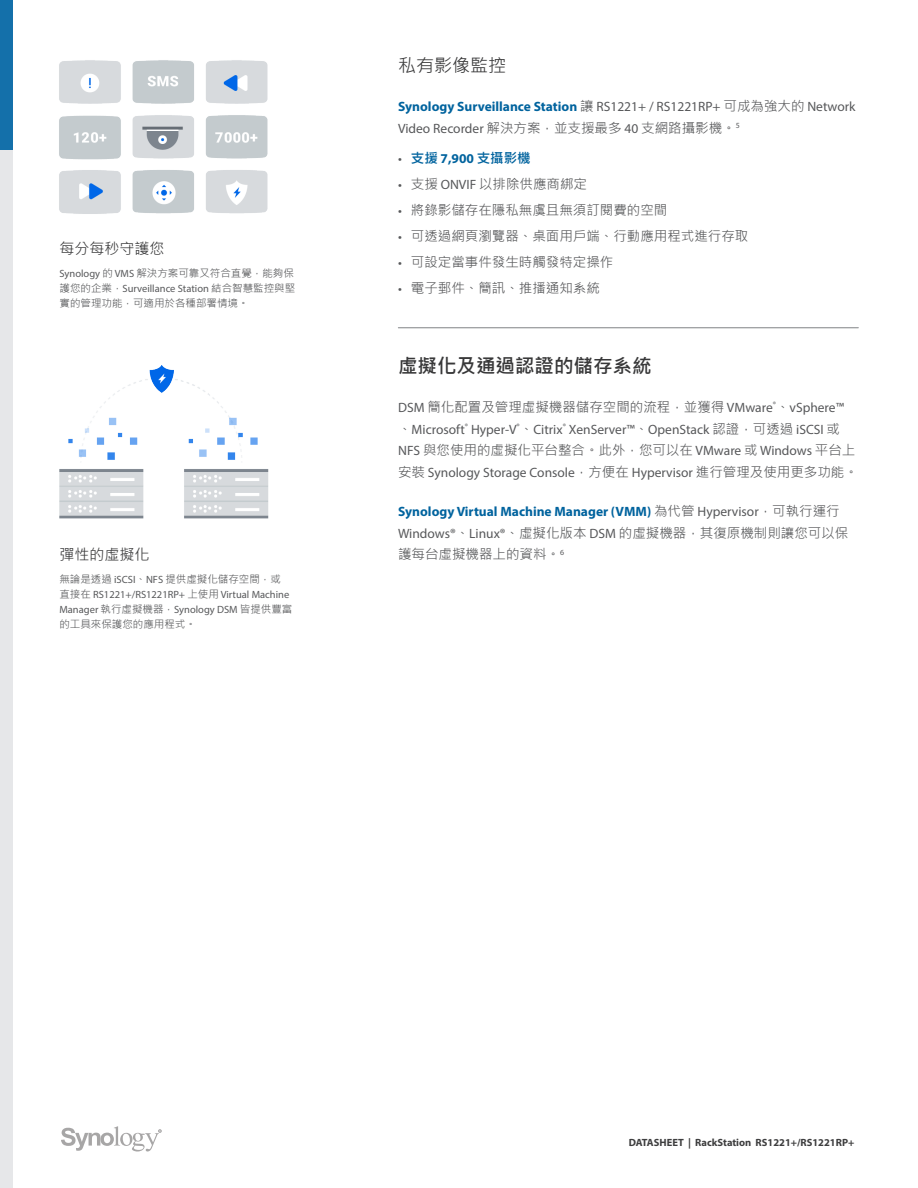
<style>
.page{position:relative;width:918px;height:1188px;background:#fff}
.page>*{position:absolute;margin:0;border:0;box-sizing:border-box;transform-origin:0 0}
.Chapter_Title{font:700 19.5px "Microsoft Jheng Hei";color:#383839}
.Body_Content{font:18px "Microsoft Jheng Hei";color:#383839}
.Graphic_Title{font:15px "Microsoft Jheng Hei";color:#383839}
.Body_Content-2{font:13.5px/21.8px "Myriad Pro";color:#57585a}
.Body_Content-3{font:13.5px/21.8px "Microsoft Jheng Hei";color:#57585a}
.t1{font:700 13.5px "Microsoft Jheng Hei";color:#00639e}
.Graphic_Text{font:10.5px/15px "Myriad Pro";color:#57585a}
.Graphic_Text-2{font:10.5px/15px "Microsoft Jheng Hei";color:#57585a;text-align:justify}
.t2{font:700 10.5px "Myriad Pro";color:#3e3e3f}
.s1{font-family:"Myriad Pro"}
.s2{font-family:"Microsoft Jheng Hei"}
.s3{font-weight:700;color:#00639e}
.s4{font-family:"Myriad Pro";font-weight:400;color:#57585a}
.s5{font-family:"Myriad Pro";font-weight:700;color:#00639e}
</style>
<div class="page">
<div style="left:0;top:0;width:13px;height:150px;background:#1470aa"></div>
<svg style="left:61px;top:1126px;width:101px;height:26px"></svg>
<hr style="left:398px;top:328px;width:460px;height:1px;background:#808285">
<div style="left:0;top:150px;width:13px;height:1038px;background:#e6e7e9"></div>
<img style="left:59px;top:60px;width:209px;height:154px">
<img style="left:59px;top:366px;width:210px;height:153px">
<p class="Graphic_Title" style="left:60px;top:239px;width:106px">每分每秒守護您</p>
<p class="Graphic_Text-2" style="left:60px;top:266px;width:237px"><span class="s1">Synology</span> 的 <span class="s1">VMS</span> 解決方案可靠又符合直覺，能夠保護您的企業，<span class="s1">Surveillance Station</span> 結合智慧監控與堅實的管理功能，可適用於各種部署情境。</p>
<p class="Graphic_Title" style="left:59px;top:545px;width:91px">彈性的虛擬化</p>
<p class="Graphic_Text" style="left:59px;top:572px;width:234px"><span class="s2">無論是透過</span> iSCSI<span class="s2">、</span>NFS <span class="s2">提供虛擬化儲存空間，或直接在</span> RS1221+/RS1221RP+ <span class="s2">上使用</span> Virtual Machine<br>Manager <span class="s2">執行虛擬機器，</span>Synology DSM <span class="s2">皆提供豐富的工具來保護您的應用程式。</span></p>
<p class="Body_Content" style="left:398px;top:54px;width:109px">私有影像監控</p>
<p class="Body_Content-2" style="left:398px;top:95px;width:459px"><span class="s3">Synology Surveillance Station</span> <span class="s2">讓</span> RS1221+ / RS1221RP+ <span class="s2">可成為強大的</span> Network<br>Video Recorder <span class="s2">解決方案，並支援最多</span> 40 <span class="s2">支網路攝影機。</span><sup>5</sup></p>
<p class="t1" style="left:398px;top:150px;width:134px"><span class="s4">•</span> 支援 <span class="s1">7,900</span> 支攝影機</p>
<p class="Body_Content-3" style="left:398px;top:173px;width:190px"><span class="s1">•</span> 支援 <span class="s1">ONVIF</span> 以排除供應商綁定</p>
<p class="Body_Content-3" style="left:398px;top:199px;width:271px"><span class="s1">•</span> 將錄影儲存在隱私無虞且無須訂閱費的空間</p>
<p class="Body_Content-3" style="left:398px;top:225px;width:352px"><span class="s1">•</span> 可透過網頁瀏覽器、桌面用戶端、行動應用程式進行存取</p>
<p class="Body_Content-3" style="left:398px;top:251px;width:217px"><span class="s1">•</span> 可設定當事件發生時觸發特定操作</p>
<p class="Body_Content-3" style="left:398px;top:277px;width:203px"><span class="s1">•</span> 電子郵件、簡訊、推播通知系統</p>
<p class="Chapter_Title" style="left:398px;top:354px;width:255px">虛擬化及通過認證的儲存系統</p>
<p class="Body_Content-2" style="left:398px;top:396px;width:461px">DSM <span class="s2">簡化配置及管理虛擬機器儲存空間的流程，並獲得</span> VMware<sup>®</sup><span class="s2">、</span>vSphere™<span class="s2">、</span>Microsoft<sup>®</sup> Hyper-V<sup>®</sup><span class="s2">、</span>Citrix<sup>®</sup> XenServer™<span class="s2">、</span>OpenStack <span class="s2">認證，可透過</span> iSCSI <span class="s2">或</span>NFS <span class="s2">與您使用的虛擬化平台整合。此外，您可以在</span> VMware <span class="s2">或</span> Windows <span class="s2">平台上安裝</span> Synology Storage Console<span class="s2">，方便在</span> Hypervisor <span class="s2">進行管理及使用更多功能。</span></p>
<p class="Body_Content-3" style="left:398px;top:500px;width:452px"><span class="s5">Synology Virtual Machine Manager (VMM)</span> 為代管 <span class="s1">Hypervisor</span>，可執行運行<br><span class="s1">Windows®</span>、<span class="s1">Linux®</span>、虛擬化版本 <span class="s1">DSM</span> 的虛擬機器，其復原機制則讓您可以保護每台虛擬機器上的資料。<sup>6</sup></p>
<p class="t2" style="left:629px;top:1136px;width:227px">DATASHEET | RackStation RS1221+/RS1221RP+</p>
</div>
